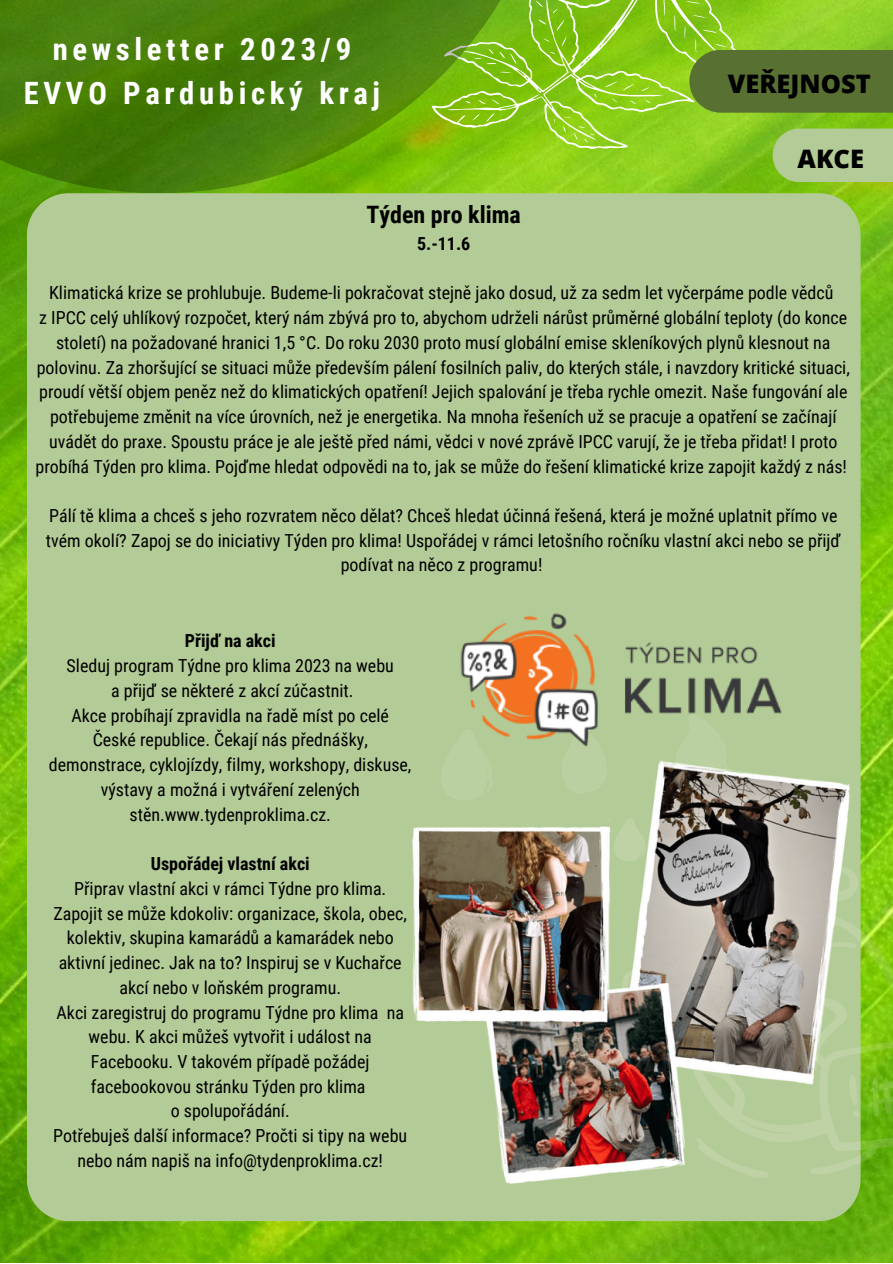
<style>
.page{position:relative;width:893px;height:1264px;background:#fff}
.page>*{position:absolute;margin:0;border:0;box-sizing:border-box;transform-origin:0 0}
.t1{font:700 30.75px "Roboto Condensed";letter-spacing:.15em;color:#fff}
.t2{font:800 25.5px "Open Sans";color:#000}
.t3{font:700 24px "Roboto Condensed";color:#000}
.t4{font:18px/24.8px "Roboto Condensed";color:#000;text-align:center}
.t5{font:700 18px "Roboto Condensed";color:#000}
</style>
<div class="page">
<img style="left:0;top:0;width:892px;height:1262px">
<svg style="left:557px;top:0;width:274px;height:193px;background:#8fcd26"></svg>
<svg style="left:557px;top:0;width:11px;height:55px"></svg>
<svg style="left:0;top:0;width:557px;height:193px;background:#59920e"></svg>
<div style="left:772px;top:128px;width:120px;height:54px;background:#b3cb96"></div>
<div style="left:27px;top:193px;width:833px;height:1028px;background:#b3cb96"></div>
<div style="left:689px;top:50px;width:203px;height:62px;background:#597033"></div>
<img style="left:412px;top:714px;width:480px;height:469px">
<img style="left:446px;top:591px;width:351px;height:177px">
<p class="t1" style="left:53px;top:32px;width:300px">newsletter 2023/9</p>
<p class="t1" style="left:24px;top:76px;width:358px">EVVO Pardubický kraj</p>
<p class="t2" style="left:727px;top:66px;width:145px">VEŘEJNOST</p>
<p class="t2" style="left:797px;top:141px;width:68px">AKCE</p>
<p class="t3" style="left:366px;top:200px;width:156px">Týden pro klima</p>
<p class="t5" style="left:417px;top:233px;width:55px">5.-11.6</p>
<p class="t4" style="left:49px;top:281px;width:785px">Klimatická krize se prohlubuje. Budeme-li pokračovat stejně jako dosud, už za sedm let vyčerpáme podle vědců</p>
<p class="t4" style="left:36px;top:305px;width:815px">z IPCC celý uhlíkový rozpočet, který nám zbývá pro to, abychom udrželi nárůst průměrné globální teploty (do konce století) na požadované hranici 1,5 °C. Do roku 2030 proto musí globální emise skleníkových plynů klesnout na polovinu. Za zhoršující se situaci může především pálení fosilních paliv, do kterých stále, i navzdory kritické situaci, proudí větší objem peněz než do klimatických opatření! Jejich spalování je třeba rychle omezit. Naše fungování ale potřebujeme změnit na více úrovních, než je energetika. Na mnoha řešeních už se pracuje a opatření se začínají uvádět do praxe. Spoustu práce je ale ještě před námi, vědci v nové zprávě IPCC varují, že je třeba přidat! I proto probíhá Týden pro klima. Pojďme hledat odpovědi na to, jak se může do řešení klimatické krize zapojit každý z nás!</p>
<p class="t4" style="left:46px;top:503px;width:796px">Pálí tě klima a chceš s jeho rozvratem něco dělat? Chceš hledat účinná řešená, která je možné uplatnit přímo ve tvém okolí? Zapoj se do iniciativy Týden pro klima! Uspořádej v rámci letošního ročníku vlastní akci nebo se přijď podívat na něco z programu!</p>
<p class="t5" style="left:185px;top:630px;width:92px">Přijď na akci</p>
<p class="t4" style="left:67px;top:653px;width:329px">Sleduj program Týdne pro klima 2023 na webu</p>
<p class="t4" style="left:111px;top:678px;width:244px">a přijď se některé z akcí zúčastnit.</p>
<p class="t4" style="left:49px;top:703px;width:364px">Akce probíhají zpravidla na řadě míst po celé České republice. Čekají nás přednášky, demonstrace, cyklojízdy, filmy, workshopy, diskuse, výstavy a možná i vytváření zelených stěn.www.tydenproklima.cz.</p>
<p class="t5" style="left:151px;top:853px;width:160px">Uspořádej vlastní akci</p>
<p class="t4" style="left:53px;top:876px;width:355px">Připrav vlastní akci v rámci Týdne pro klima.<br>Zapojit se může kdokoliv: organizace, škola, obec, kolektiv, skupina kamarádů a kamarádek nebo aktivní jedinec. Jak na to? Inspiruj se v Kuchařce akcí nebo v loňském programu.</p>
<p class="t4" style="left:57px;top:999px;width:349px">Akci zaregistruj do programu Týdne pro klima na webu. K akci můžeš vytvořit i událost na Facebooku. V takovém případě požádej facebookovou stránku Týden pro klima</p>
<p class="t4" style="left:171px;top:1098px;width:121px">o spolupořádání.</p>
<p class="t4" style="left:53px;top:1123px;width:355px">Potřebuješ další informace? Pročti si tipy na webu nebo nám napiš na info@tydenproklima.cz!</p>
</div>
